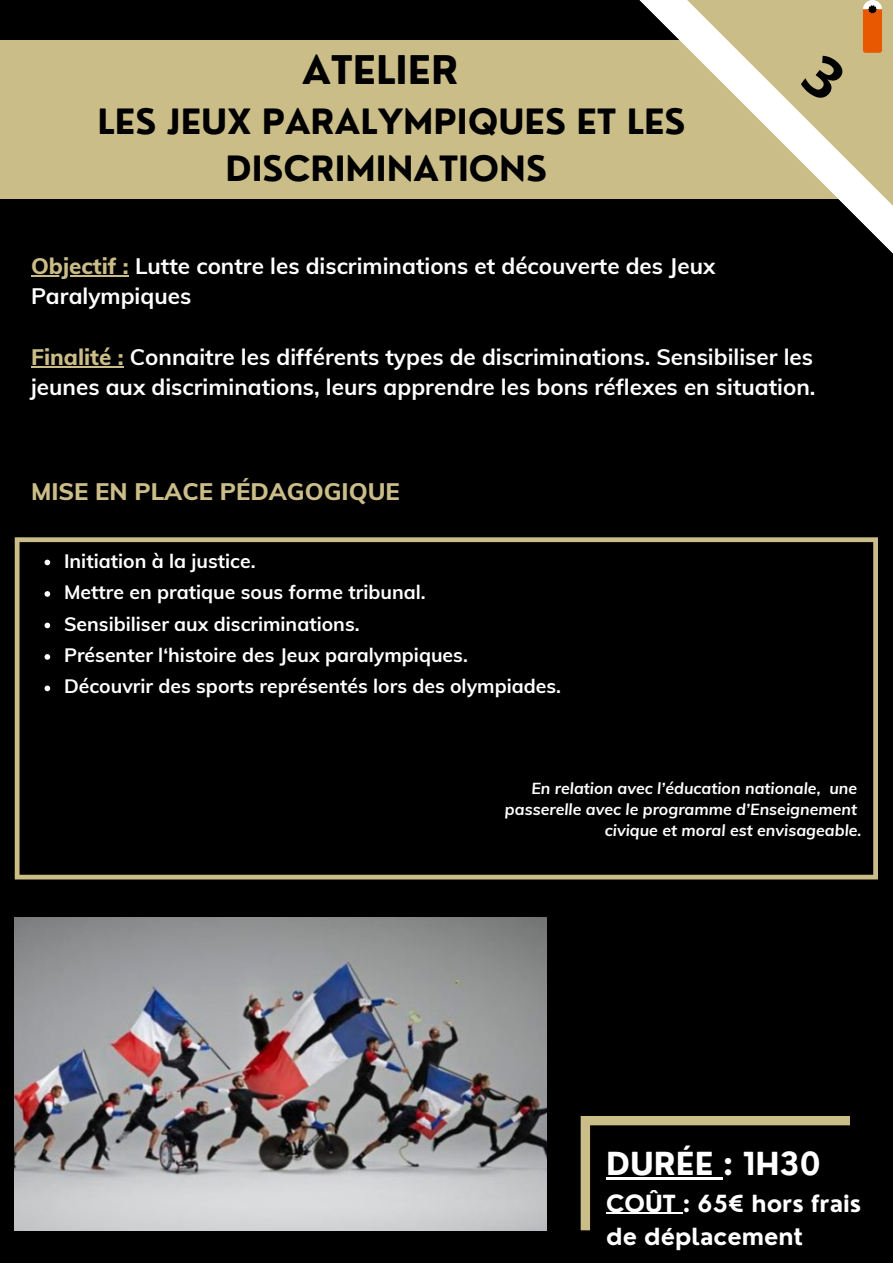
<style>
.page{position:relative;width:893px;height:1264px;background:#fff}
.page>*{position:absolute;margin:0;border:0;box-sizing:border-box;transform-origin:0 0}
.t1{font:700 38.55px "Nourd";color:#000}
.t2{font:700 34.05px/47.2px "Nourd";color:#000;text-align:center}
.t3{font:700 30.9px "Nourd";color:#fff}
.t4{font:800 23.85px "Muli";color:#cabd88}
.t5{font:700 23.1px/33.2px "Nourd";color:#fff}
.t6{font:700 22.35px/30.3px "Muli";color:#fff}
.t7{font:700 19.35px/31.5px "Muli";color:#fff}
.t8{font:italic 700 15.9px/21.3px "Muli";color:#fff;text-align:right}
.s1{font-weight:800;color:#cabd88}
</style>
<div class="page">
<div style="left:0;top:0;width:892px;height:1262px;background:#000"></div>
<div style="left:0;top:40px;width:853px;height:159px;background:#cabd88"></div>
<svg style="left:641px;top:0;width:251px;height:253px"></svg>
<svg style="left:15px;top:537px;width:862px;height:342px"></svg>
<svg style="left:580px;top:1116px;width:270px;height:114px"></svg>
<img style="left:15px;top:917px;width:531px;height:312px">
<svg style="left:45px;top:559px;width:5px;height:6px"></svg>
<svg style="left:45px;top:591px;width:5px;height:5px"></svg>
<svg style="left:45px;top:622px;width:5px;height:6px"></svg>
<svg style="left:45px;top:654px;width:5px;height:5px"></svg>
<svg style="left:45px;top:685px;width:5px;height:6px"></svg>
<hr style="left:31px;top:275px;width:98px;height:1px;background:#cabd88">
<hr style="left:31px;top:366px;width:93px;height:1px;background:#cabd88">
<hr style="left:606px;top:1177px;width:117px;height:2px;background:#fff">
<hr style="left:606px;top:1212px;width:77px;height:1px;background:#fff">
<svg style="left:862px;top:0;width:20px;height:53px"></svg>
<svg style="left:799px;top:52px;width:48px;height:51px"></svg>
<h1 class="t1" style="left:302px;top:46px;width:158px">ATELIER</h1>
<h2 class="t2" style="left:98px;top:97px;width:589px">LES JEUX PARALYMPIQUES ET LES<br>DISCRIMINATIONS</h2>
<p class="t6" style="left:31px;top:250px;width:685px"><span class="s1">Objectif :</span> Lutte contre les discriminations et découverte des Jeux<br>Paralympiques</p>
<p class="t6" style="left:31px;top:341px;width:786px"><span class="s1">Finalité :</span> Connaitre les différents types de discriminations. Sensibiliser les jeunes aux discriminations, leurs apprendre les bons réflexes en situation.</p>
<p class="t4" style="left:31px;top:476px;width:370px">MISE EN PLACE PÉDAGOGIQUE</p>
<p class="t7" style="left:64px;top:544px;width:498px">Initiation à la justice.<br>Mettre en pratique sous forme tribunal.<br>Sensibiliser aux discriminations.<br>Présenter l‘histoire des Jeux paralympiques.<br>Découvrir des sports représentés lors des olympiades.</p>
<p class="t8" style="left:505px;top:777px;width:358px">En relation avec l’éducation nationale, une passerelle avec le programme d’Enseignement civique et moral est envisageable.</p>
<h3 class="t3" style="left:606px;top:1143px;width:216px">DURÉE : 1H30</h3>
<p class="t5" style="left:606px;top:1186px;width:256px">COÛT : 65€ hors frais de déplacement</p>
</div>
